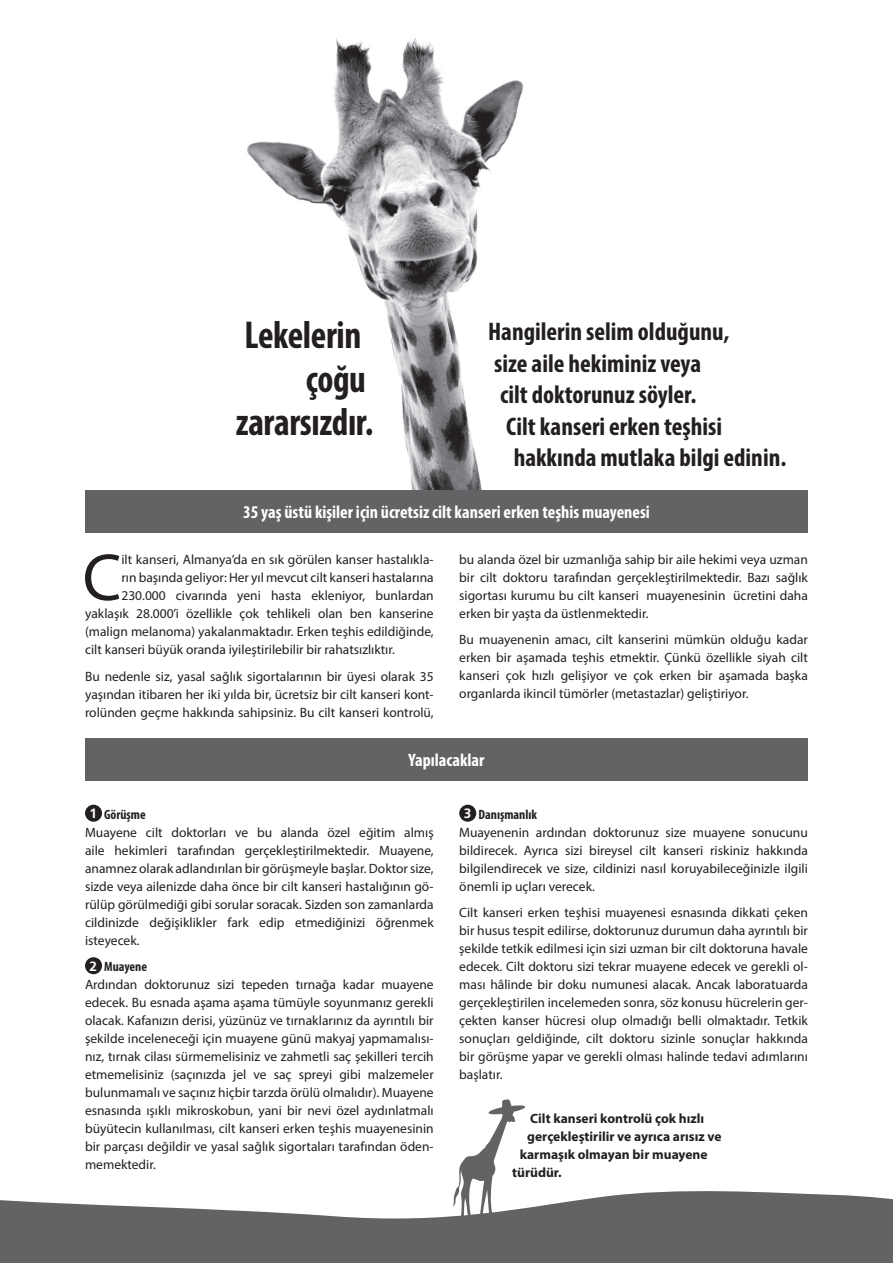
<style>
.page{position:relative;width:893px;height:1263px;background:#fff}
.page>*{position:absolute;margin:0;border:0;box-sizing:border-box;transform-origin:0 0}
.t1{font:66.9px "Myriad Pro";color:#231f20}
.t2{font:700 condensed 39px "Myriad Pro";letter-spacing:-.01em;color:#231f20;scale:.95 1}
.t3{font:700 condensed 25.5px "Myriad Pro";color:#231f20}
.t4{font:700 condensed 18px "Myriad Pro";color:#fff}
.t5{font:13.5px/18px "Myriad Pro";color:#231f20;text-align:justify}
.t6{font:700 13.5px "Myriad Pro";color:#231f20}
.s1{font-family:"Frutiger";font-weight:700;color:#fff}
.s2{font-weight:700;font-stretch:condensed}
</style>
<div class="page">
<img style="left:247px;top:38px;width:277px;height:452px">
<svg style="left:0;top:1191px;width:893px;height:72px;fill:#636366"></svg>
<div style="left:85px;top:805px;width:17px;height:17px;background:#231f20;border-radius:50%"></div>
<div style="left:85px;top:957px;width:17px;height:17px;background:#231f20;border-radius:50%"></div>
<div style="left:459px;top:805px;width:17px;height:17px;background:#231f20;border-radius:50%"></div>
<div style="left:85px;top:490px;width:723px;height:42px;background:#636366"></div>
<div style="left:85px;top:738px;width:723px;height:42px;background:#636366"></div>
<svg style="left:453px;top:1099px;width:72px;height:122px"></svg>
<h2 class="t2" style="left:245px;top:311px;width:125px">Lekelerin</h2>
<h2 class="t2" style="left:306px;top:354px;width:65px">çoğu</h2>
<h2 class="t2" style="left:236px;top:398px;width:146px">zararsızdır.</h2>
<h3 class="t3" style="left:488px;top:316px;width:243px">Hangilerin selim olduğunu,</h3>
<h3 class="t3" style="left:494px;top:347px;width:208px">size aile hekiminiz veya</h3>
<h3 class="t3" style="left:500px;top:379px;width:198px">cilt doktorunuz söyler.</h3>
<h3 class="t3" style="left:506px;top:410px;width:217px">Cilt kanseri erken teşhisi</h3>
<h3 class="t3" style="left:514px;top:442px;width:274px">hakkında mutlaka bilgi edinin.</h3>
<h3 class="t4" style="left:243px;top:500px;width:408px">35 yaş üstü kişiler için ücretsiz cilt kanseri erken teşhis muayenesi</h3>
<h1 class="t1" style="left:83px;top:536px;width:40px">C</h1>
<p class="t5" style="left:121px;top:550px;width:314px">ilt kanseri, Almanya’da en sık görülen kanser hastalıkla-</p>
<p class="t5" style="left:121px;top:568px;width:314px">rın başında geliyor: Her yıl mevcut cilt kanseri hastalarına</p>
<p class="t5" style="left:121px;top:586px;width:314px">230.000 civarında yeni hasta ekleniyor, bunlardan</p>
<p class="t5" style="left:85px;top:604px;width:350px">yaklaşık 28.000’i özellikle çok tehlikeli olan ben kanserine</p>
<p class="t5" style="left:85px;top:622px;width:350px">(malign melanoma) yakalanmaktadır. Erken teşhis edildiğinde,</p>
<p class="t5" style="left:85px;top:640px;width:311px">cilt kanseri büyük oranda iyileştirilebilir bir rahatsızlıktır.</p>
<p class="t5" style="left:85px;top:667px;width:350px">Bu nedenle siz, yasal sağlık sigortalarının bir üyesi olarak 35 yaşından itibaren her iki yılda bir, ücretsiz bir cilt kanseri kont&shy;rolünden geçme hakkında sahipsiniz. Bu cilt kanseri kontrolü,</p>
<p class="t5" style="left:459px;top:550px;width:350px">bu alanda özel bir uzmanlığa sahip bir aile hekimi veya uzman bir cilt doktoru tarafından gerçekleştirilmektedir. Bazı sağlık sigortası kurumu bu cilt kanseri muayenesinin ücretini daha erken bir yaşta da üstlenmektedir.</p>
<p class="t5" style="left:459px;top:631px;width:350px">Bu muayenenin amacı, cilt kanserini mümkün olduğu kadar erken bir aşamada teşhis etmektir. Çünkü özellikle siyah cilt kanseri çok hızlı gelişiyor ve çok erken bir aşamada başka organlarda ikincil tümörler (metastazlar) geliştiriyor.</p>
<h3 class="t4" style="left:408px;top:749px;width:77px">Yapılacaklar</h3>
<p class="t5" style="left:85px;top:805px;width:350px;text-align:left;text-indent:4px"><span class="s1">1</span> <span class="s2">Görüşme<br></span>Muayene cilt doktorları ve bu alanda özel eğitim almış aile hekimleri tarafından gerçekleştirilmektedir. Muayene, anamnez olarak adlandırılan bir görüşmeyle başlar. Doktor size, sizde veya ailenizde daha önce bir cilt kanseri hastalığının gö&shy;rülüp görülmediği gibi sorular soracak. Sizden son zamanlarda cildinizde değişiklikler fark edip etmediğinizi öğrenmek isteyecek.</p>
<p class="t5" style="left:85px;top:957px;width:350px;text-align:left;text-indent:4px"><span class="s1">2</span> <span class="s2">Muayene<br></span>Ardından doktorunuz sizi tepeden tırnağa kadar muayene edecek. Bu esnada aşama aşama tümüyle soyunmanız gerekli olacak. Kafanızın derisi, yüzünüz ve tırnaklarınız da ayrıntılı bir şekilde inceleneceği için muayene günü makyaj yapmamalısı&shy;nız, tırnak cilası sürmemelisiniz ve zahmetli saç şekilleri tercih etmemelisiniz (saçınızda jel ve saç spreyi gibi malzemeler bulunmamalı ve saçınız hiçbir tarzda örülü olmalıdır). Muayene esnasında ışıklı mikroskobun, yani bir nevi özel aydınlatmalı büyütecin kullanılması, cilt kanseri erken teşhis muayenesinin bir parçası değildir ve yasal sağlık sigortaları tarafından öden&shy;memektedir.</p>
<p class="t5" style="left:459px;top:805px;width:350px;text-align:left;text-indent:4px"><span class="s1">3</span> <span class="s2">Danışmanlık<br></span>Muayenenin ardından doktorunuz size muayene sonucunu bildirecek. Ayrıca sizi bireysel cilt kanseri riskiniz hakkında bilgilendirecek ve size, cildinizi nasıl koruyabileceğinizle ilgili önemli ip uçları verecek.</p>
<p class="t5" style="left:459px;top:903px;width:350px">Cilt kanseri erken teşhisi muayenesi esnasında dikkati çeken bir husus tespit edilirse, doktorunuz durumun daha ayrıntılı bir şekilde tetkik edilmesi için sizi uzman bir cilt doktoruna havale edecek. Cilt doktoru sizi tekrar muayene edecek ve gerekli ol&shy;ması hâlinde bir doku numunesi alacak. Ancak laboratuarda gerçekleştirilen incelemeden sonra, söz konusu hücrelerin ger&shy;çekten kanser hücresi olup olmadığı belli olmaktadır. Tetkik sonuçları geldiğinde, cilt doktoru sizinle sonuçlar hakkında bir görüşme yapar ve gerekli olması halinde tedavi adımlarını başlatır.</p>
<p class="t6" style="left:530px;top:1109px;width:175px">Cilt kanseri kontrolü çok hızlı</p>
<p class="t6" style="left:527px;top:1127px;width:196px">gerçekleştirilir ve ayrıca arısız ve</p>
<p class="t6" style="left:520px;top:1145px;width:189px">karmaşık olmayan bir muayene</p>
<p class="t6" style="left:512px;top:1163px;width:51px">türüdür.</p>
</div>
